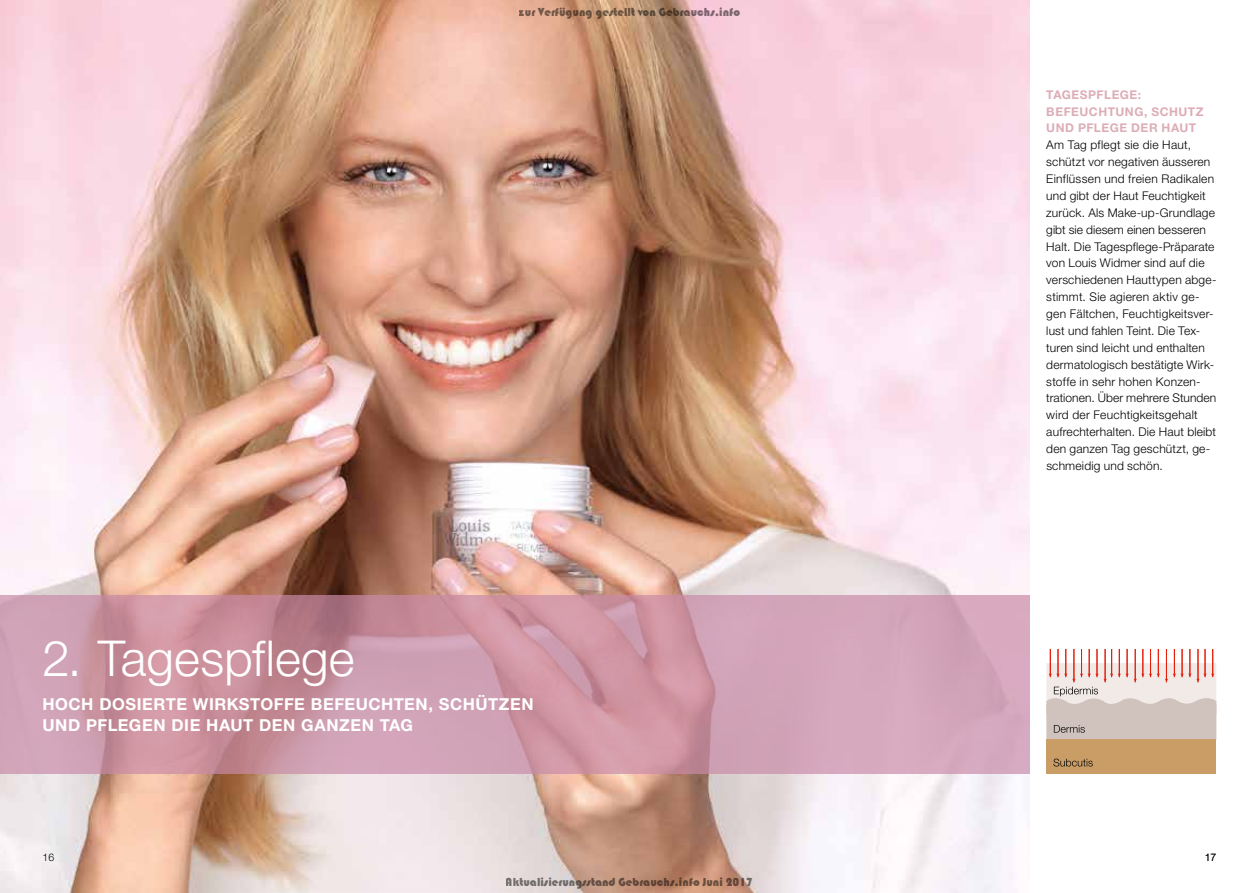
<style>
.page{position:relative;width:1259px;height:893px;background:#fff}
.page>*{position:absolute;margin:0;border:0;box-sizing:border-box;transform-origin:0 0}
.t1{font:300 49.5px "Helvetica Neue";letter-spacing:.005em;color:#fff}
.t2{font:700 16.5px/21px "Helvetica Neue";letter-spacing:.03em;color:#fff}
.t3{font:300 12px/16.8px "Helvetica Neue";letter-spacing:.015em;color:#000}
.t4{font:12px "Bauhaus 93";color:rgb(0 0 0/.5)}
.t5{font:700 12px/16.8px "Helvetica Neue";letter-spacing:.04em;color:#ddadb7}
.t6{font:300 10.5px "Helvetica Neue";color:#000}
</style>
<div class="page">
<img style="left:0;top:0;width:1029px;height:893px">
<div style="left:1046px;top:740px;width:170px;height:34px;background:#c99d65"></div>
<svg style="left:1046px;top:649px;width:170px;height:91px;background:#e1cdc7"></svg>
<svg style="left:1053px;top:759px;width:39px;height:7px"></svg>
<svg style="left:0;top:595px;width:1029px;height:179px;background:#ce9bac"></svg>
<p class="t4" style="left:519px;top:6px;width:223px">zur Verfügung gestellt von Gebrauchs.info</p>
<h1 class="t1" style="left:43px;top:628px;width:313px">2. Tagespflege</h1>
<h2 class="t2" style="left:43px;top:693px;width:493px">HOCH DOSIERTE WIRKSTOFFE BEFEUCHTEN, SCHÜTZEN<br>UND PFLEGEN DIE HAUT DEN GANZEN TAG</h2>
<p class="t5" style="left:1046px;top:86px;width:159px">TAGESPFLEGE:<br>BEFEUCHTUNG, SCHUTZ<br>UND PFLEGE DER HAUT</p>
<p class="t3" style="left:1046px;top:136px;width:172px">Am Tag pflegt sie die Haut, schützt vor negativen äusseren<br>Einflüssen und freien Radikalen und gibt der Haut Feuchtigkeit zurück. Als Make-up-Grundlage gibt sie diesem einen besseren<br>Halt. Die Tagespflege-Präparate von Louis Widmer sind auf die verschiedenen Hauttypen abge&shy;stimmt. Sie agieren aktiv ge&shy;gen Fältchen, Feuchtigkeitsver&shy;lust und fahlen Teint. Die Tex&shy;turen sind leicht und enthalten dermatologisch bestätigte Wirk&shy;stoffe in sehr hohen Konzen&shy;trationen. Über mehrere Stunden wird der Feuchtigkeitsgehalt aufrechterhalten. Die Haut bleibt den ganzen Tag geschützt, ge&shy;schmeidig und schön.</p>
<p class="t6" style="left:43px;top:851px;width:13px">16</p>
<p class="t6" style="left:1204px;top:851px;width:13px">17</p>
<p class="t4" style="left:506px;top:875px;width:249px">Aktualisierungsstand Gebrauchs.info Juni 2017</p>
</div>
